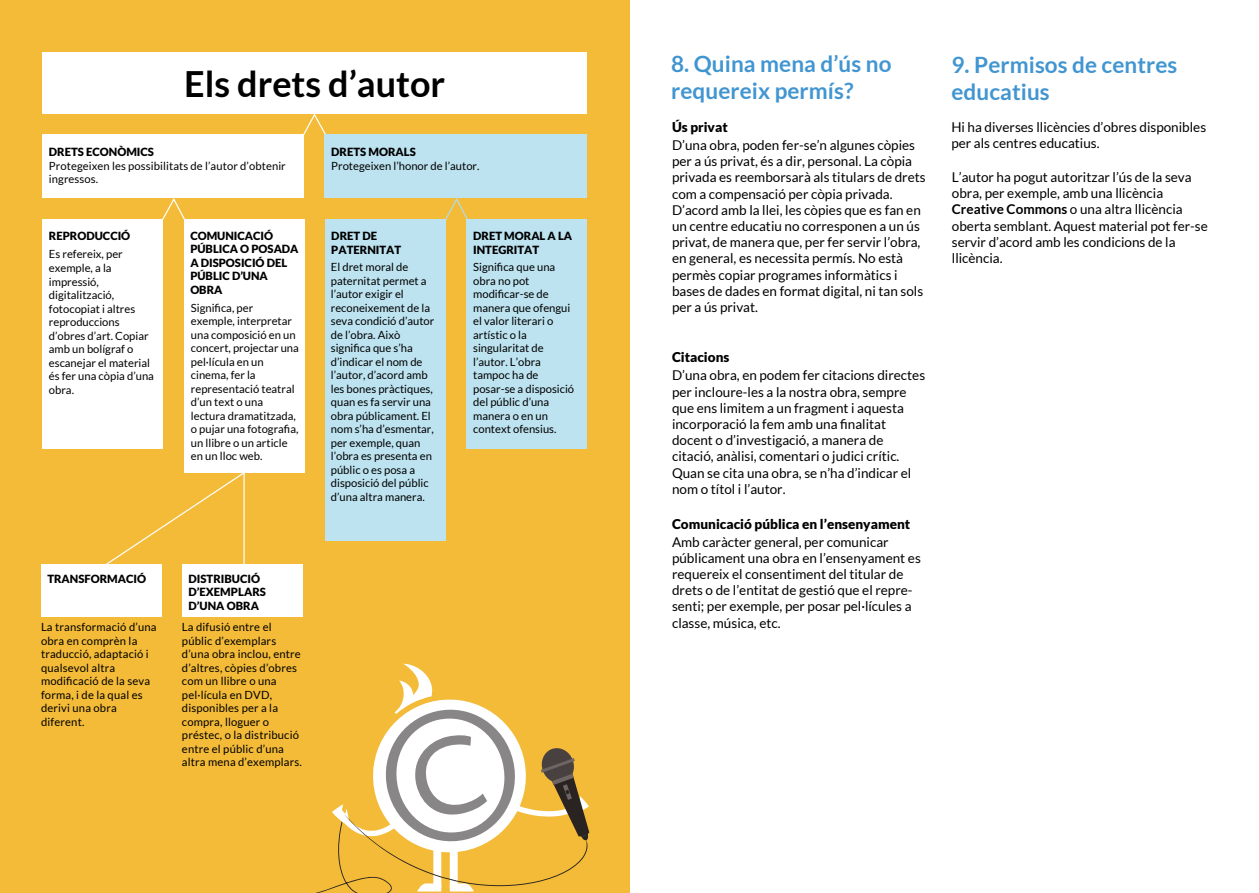
<style>
.page{position:relative;width:1259px;height:893px;background:#fff}
.page>*{position:absolute;margin:0;border:0;box-sizing:border-box;transform-origin:0 0}
.t1{font:700 36px "Lato";color:#000}
.t2{font:700 22.5px/27px "Lato";letter-spacing:.005em;color:#4195d1}
.t3{font:13.5px/16.2px "Lato";color:#000}
.t4{font:900 13.5px "Lato";color:#000}
.t5{font:11.25px/13.5px "Lato";color:#000}
.t6{font:900 11.25px/13.5px "Lato";color:#000}
.s1{font-weight:700}
</style>
<div class="page">
<div style="left:0;top:0;width:629px;height:893px;background:#f4bb38"></div>
<svg style="left:302px;top:113px;width:25px;height:23px"></svg>
<div style="left:43px;top:52px;width:544px;height:61px;background:#fff"></div>
<div style="left:43px;top:134px;width:261px;height:64px;background:#fff"></div>
<div style="left:325px;top:134px;width:262px;height:64px;background:#bde3f0"></div>
<svg style="left:160px;top:198px;width:26px;height:22px"></svg>
<div style="left:43px;top:220px;width:120px;height:229px;background:#fff"></div>
<div style="left:184px;top:220px;width:120px;height:253px;background:#fff"></div>
<svg style="left:445px;top:198px;width:23px;height:24px"></svg>
<div style="left:467px;top:219px;width:120px;height:229px;background:#bde3f0"></div>
<div style="left:41px;top:564px;width:120px;height:52px;background:#fff"></div>
<div style="left:182px;top:564px;width:121px;height:52px;background:#fff"></div>
<svg style="left:315px;top:663px;width:274px;height:230px"></svg>
<svg style="left:106px;top:473px;width:139px;height:95px"></svg>
<div style="left:325px;top:219px;width:120px;height:322px;background:#bde3f0"></div>
<h1 class="t1" style="left:184px;top:64px;width:263px">Els drets d’autor</h1>
<p class="t6" style="left:49px;top:145px;width:107px">DRETS ECONÒMICS</p>
<p class="t5" style="left:49px;top:159px;width:238px">Protegeixen les possibilitats de l’autor d’obtenir ingressos.</p>
<p class="t6" style="left:331px;top:145px;width:86px">DRETS MORALS</p>
<p class="t5" style="left:331px;top:159px;width:150px">Protegeixen l’honor de l’autor.</p>
<p class="t6" style="left:49px;top:229px;width:83px">REPRODUCCIÓ</p>
<p class="t6" style="left:190px;top:228px;width:110px">COMUNICACIÓ<br>PÚBLICA O POSADA<br>A DISPOSICIÓ DEL<br>PÚBLIC D’UNA<br>OBRA</p>
<p class="t6" style="left:473px;top:229px;width:101px">DRET MORAL A LA<br>INTEGRITAT</p>
<p class="t6" style="left:331px;top:229px;width:71px">DRET DE<br>PATERNITAT</p>
<p class="t5" style="left:331px;top:260px;width:105px">El dret moral de paternitat permet a l’autor exigir el reconeixement de la seva condició d’autor de l’obra. Això significa que s’ha d’indicar el nom de l’autor, d’acord amb les bones pràctiques, quan es fa servir una obra públicament. El nom s’ha d’esmentar, per exemple, quan l’obra es presenta en públic o es posa a disposició del públic d’una altra manera.</p>
<p class="t5" style="left:49px;top:248px;width:107px">Es refereix, per exemple, a la impressió, digitalització, fotocopiat i altres reproduccions d’obres d’art. Copiar amb un bolígraf o escanejar el material és fer una còpia d’una obra.</p>
<p class="t5" style="left:473px;top:260px;width:102px">Significa que una obra no pot modificar-se de manera que ofengui el valor literari o artístic o la singularitat de l’autor. L’obra tampoc ha de posar-se a disposició del públic d’una manera o en un context ofensius.</p>
<p class="t5" style="left:191px;top:301px;width:110px">Significa, per exemple, interpretar una composició en un concert, projectar una pel·lícula en un cinema, fer la representació teatral d’un text o una lectura dramatitzada, o pujar una fotografia, un llibre o un article en un lloc web.</p>
<p class="t6" style="left:47px;top:572px;width:100px">TRANSFORMACIÓ</p>
<p class="t5" style="left:41px;top:620px;width:117px">La transformació d’una obra en comprèn la traducció, adaptació i qualsevol altra modificació de la seva forma, i de la qual es derivi una obra diferent.</p>
<p class="t6" style="left:188px;top:572px;width:79px">DISTRIBUCIÓ<br>D’EXEMPLARS<br>D’UNA OBRA</p>
<p class="t5" style="left:182px;top:620px;width:121px">La difusió entre el públic d’exemplars d’una obra inclou, entre d’altres, còpies d’obres com un llibre o una pel·lícula en DVD, disponibles per a la compra, lloguer o préstec, o la distribució entre el públic d’una altra mena d’exemplars.</p>
<h2 class="t2" style="left:671px;top:50px;width:222px">8. Quina mena d’ús no requereix permís?</h2>
<h2 class="t2" style="left:951px;top:51px;width:227px">9. Permisos de centres educatius</h2>
<p class="t4" style="left:672px;top:119px;width:57px">Ús privat</p>
<p class="t3" style="left:672px;top:137px;width:255px">D’una obra, poden fer-se’n algunes còpies per a ús privat, és a dir, personal. La còpia privada es reemborsarà als titulars de drets com a compensació per còpia privada.<br>D’acord amb la llei, les còpies que es fan en un centre educatiu no corresponen a un ús privat, de manera que, per fer servir l’obra, en general, es necessita permís. No està permès copiar programes informàtics i bases de dades en format digital, ni tan sols per a ús privat.</p>
<p class="t3" style="left:951px;top:119px;width:256px">Hi ha diverses llicències d’obres disponibles per als centres educatius.</p>
<p class="t3" style="left:952px;top:169px;width:257px">L’autor ha pogut autoritzar l’ús de la seva obra, per exemple, amb una llicència <span class="s1">Creative Commons</span> o una altra llicència oberta semblant. Aquest material pot fer-se servir d’acord amb les condicions de la llicència.</p>
<p class="t4" style="left:672px;top:350px;width:59px">Citacions</p>
<p class="t3" style="left:672px;top:367px;width:255px">D’una obra, en podem fer citacions directes per incloure-les a la nostra obra, sempre que ens limitem a un fragment i aquesta incorporació la fem amb una finalitat docent o d’investigació, a manera de citació, anàlisi, comentari o judici crític.<br>Quan se cita una obra, se n’ha d’indicar el nom o títol i l’autor.</p>
<p class="t4" style="left:672px;top:516px;width:240px">Comunicació pública en l’ensenyament</p>
<p class="t3" style="left:672px;top:533px;width:250px">Amb caràcter general, per comunicar públicament una obra en l’ensenyament es requereix el consentiment del titular de drets o de l’entitat de gestió que el repre&shy;senti; per exemple, per posar pel·lícules a classe, música, etc.</p>
</div>
